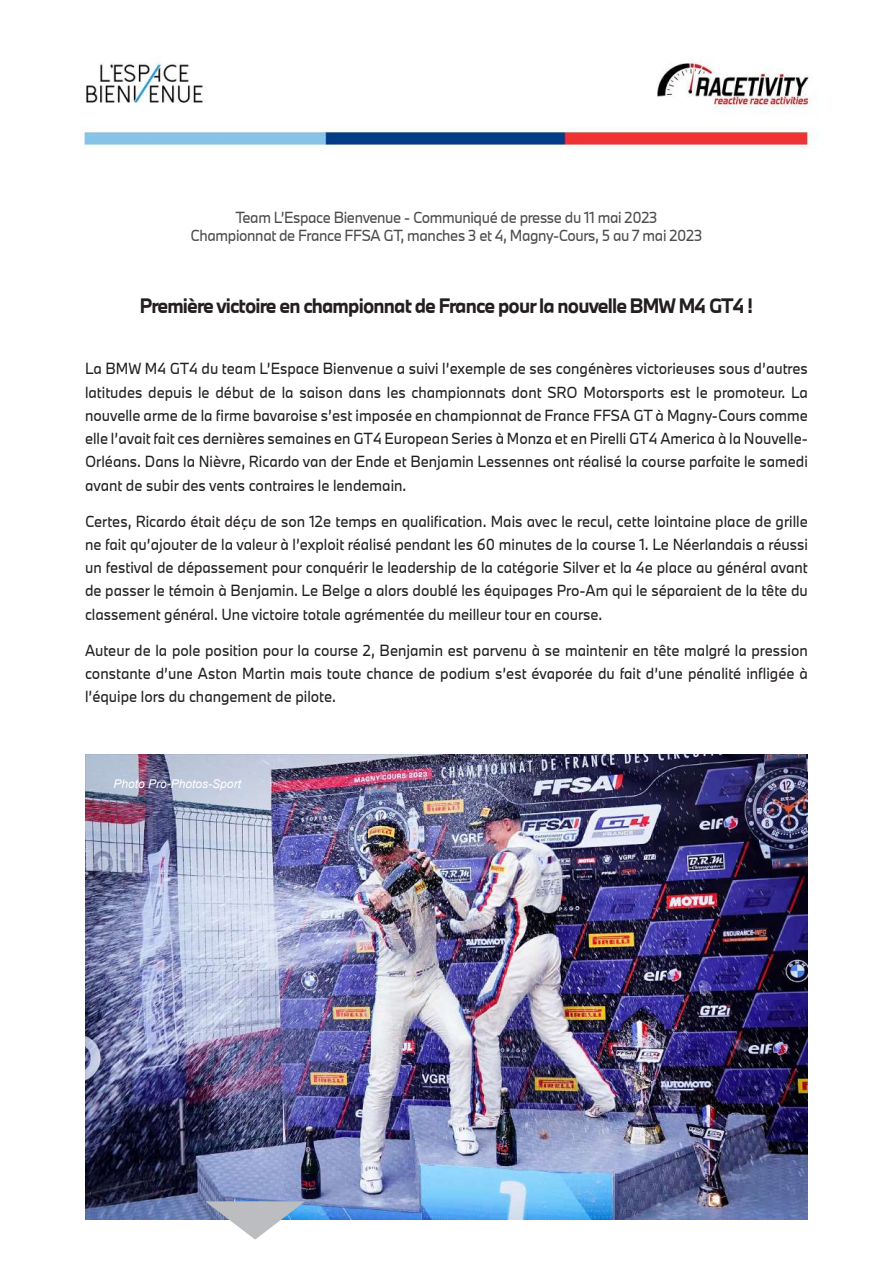
<style>
.page{position:relative;width:893px;height:1263px;background:#fff}
.page>*{position:absolute;margin:0;border:0;box-sizing:border-box;transform-origin:0 0}
.t1{font:700 19.5px "BMW Type Next Latin TT";letter-spacing:-.045em;color:#231f20;scale:.95 1}
.t2{font:15px/23.2px "BMW Type Next Latin TT";color:#231f20;text-align:justify;scale:.95 1}
.t3{font:15px/18px "BMW Type Next Latin TT";letter-spacing:-.025em;color:#4b4c4d;text-align:center;scale:.95 1}
.t4{font:italic 12px "Arial";color:#fff}
</style>
<div class="page">
<img style="left:81px;top:57px;width:737px;height:1183px">
<img style="left:85px;top:754px;width:723px;height:466px">
<svg style="left:205px;top:1201px;width:100px;height:38px"></svg>
<p class="t3" style="left:191px;top:208px;width:540px">Team L’Espace Bienvenue - Communiqué de presse du 11 mai 2023<br>Championnat de France FFSA GT, manches 3 et 4, Magny-Cours, 5 au 7 mai 2023</p>
<h1 class="t1" style="left:140px;top:292px;width:647px">Première victoire en championnat de France pour la nouvelle BMW M4 GT4 !</h1>
<p class="t2" style="left:85px;top:357px;width:762px">La BMW M4 GT4 du team L’Espace Bienvenue a suivi l’exemple de ses congénères victorieuses sous d’autres latitudes depuis le début de la saison dans les championnats dont SRO Motorsports est le promoteur. La nouvelle arme de la firme bavaroise s’est imposée en championnat de France FFSA GT à Magny-Cours comme elle l’avait fait ces dernières semaines en GT4 European Series à Monza et en Pirelli GT4 America à la Nouvelle-Orléans. Dans la Nièvre, Ricardo van der Ende et Benjamin Lessennes ont réalisé la course parfaite le samedi avant de subir des vents contraires le lendemain.</p>
<p class="t2" style="left:85px;top:509px;width:762px">Certes, Ricardo était déçu de son 12e temps en qualification. Mais avec le recul, cette lointaine place de grille ne fait qu’ajouter de la valeur à l’exploit réalisé pendant les 60 minutes de la course 1. Le Néerlandais a réussi un festival de dépassement pour conquérir le leadership de la catégorie Silver et la 4e place au général avant de passer le témoin à Benjamin. Le Belge a alors doublé les équipages Pro-Am qui le séparaient de la tête du classement général. Une victoire totale agrémentée du meilleur tour en course.</p>
<p class="t2" style="left:85px;top:638px;width:762px">Auteur de la pole position pour la course 2, Benjamin est parvenu à se maintenir en tête malgré la pression constante d’une Aston Martin mais toute chance de podium s’est évaporée du fait d’une pénalité infligée à l’équipe lors du changement de pilote.</p>
<p class="t4" style="left:114px;top:776px;width:129px">Photo Pro-Photos-Sport</p>
</div>
